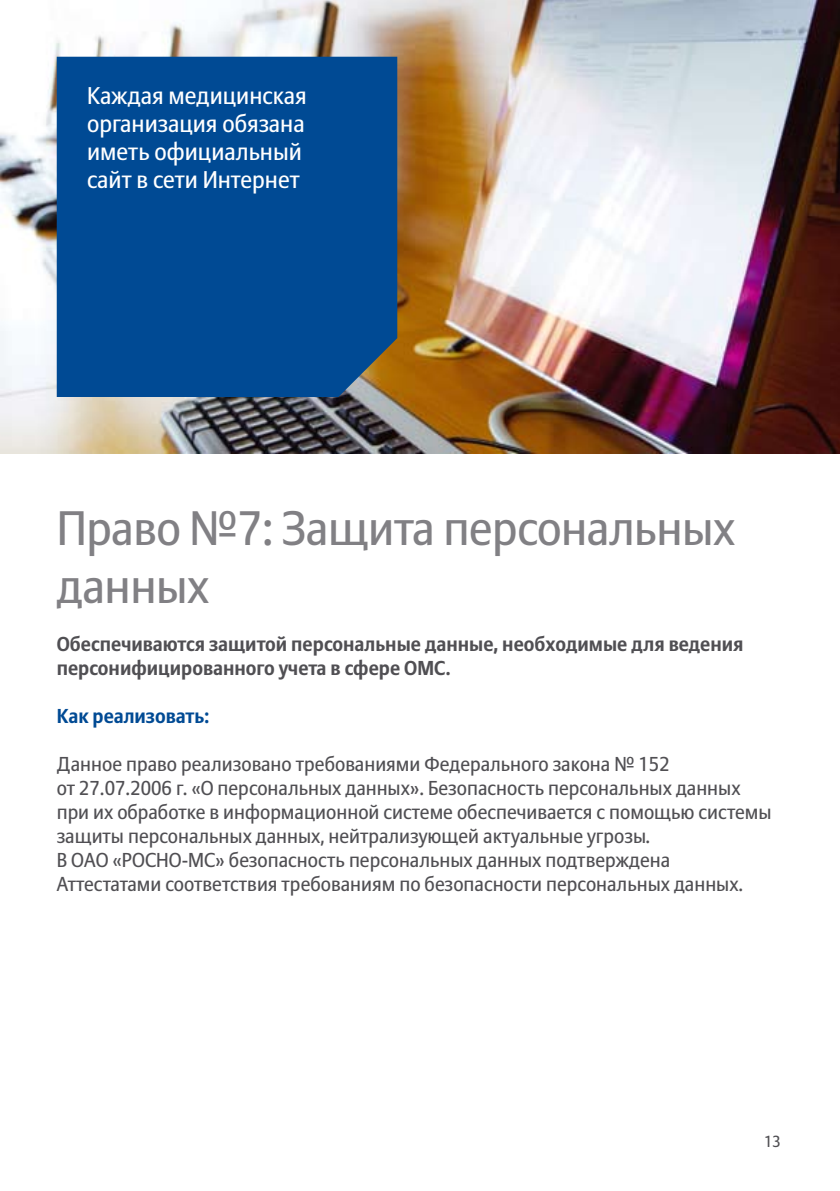
<style>
.page{position:relative;width:840px;height:1191px;background:#fff}
.page>*{position:absolute;margin:0;border:0;box-sizing:border-box;transform-origin:0 0}
.t1{font:48px/57.6px "Allianz Sans";letter-spacing:-.01em;color:#818084}
.t2{font:24px/28px "Allianz Sans";color:#fff}
.t3{font:20px/24px "Allianz Sans";color:#504f53}
.t4{font:700 20px/24px "Allianz Sans";color:#504f53}
.t5{font:700 20px "Allianz Sans";color:#004a94}
.t6{font:16px "Allianz Sans";color:#504f53}
</style>
<div class="page">
<img style="left:0;top:0;width:839px;height:454px">
<div style="left:57px;top:57px;width:340px;height:340px;background:#004a94"></div>
<p class="t2" style="left:87px;top:82px;width:221px">Каждая медицинская организация обязана иметь официальный сайт в сети Интернет</p>
<h1 class="t1" style="left:57px;top:502px;width:679px">Право №7: Защита персональных данных</h1>
<p class="t4" style="left:57px;top:633px;width:688px">Обеспечиваются защитой персональные данные, необходимые для ведения персонифицированного учета в сфере ОМС.</p>
<p class="t5" style="left:57px;top:703px;width:154px">Как реализовать:</p>
<p class="t3" style="left:57px;top:753px;width:716px">Данное право реализовано требованиями Федерального закона № 152<br>от 27.07.2006 г. «О персональных данных». Безопасность персональных данных при их обработке в информационной системе обеспечивается с помощью системы защиты персональных данных, нейтрализующей актуальные угрозы.<br>В ОАО «РОСНО-МС» безопасность персональных данных подтверждена Аттестатами соответствия требованиям по безопасности персональных данных.</p>
<p class="t6" style="left:763px;top:1131px;width:18px">13</p>
</div>
